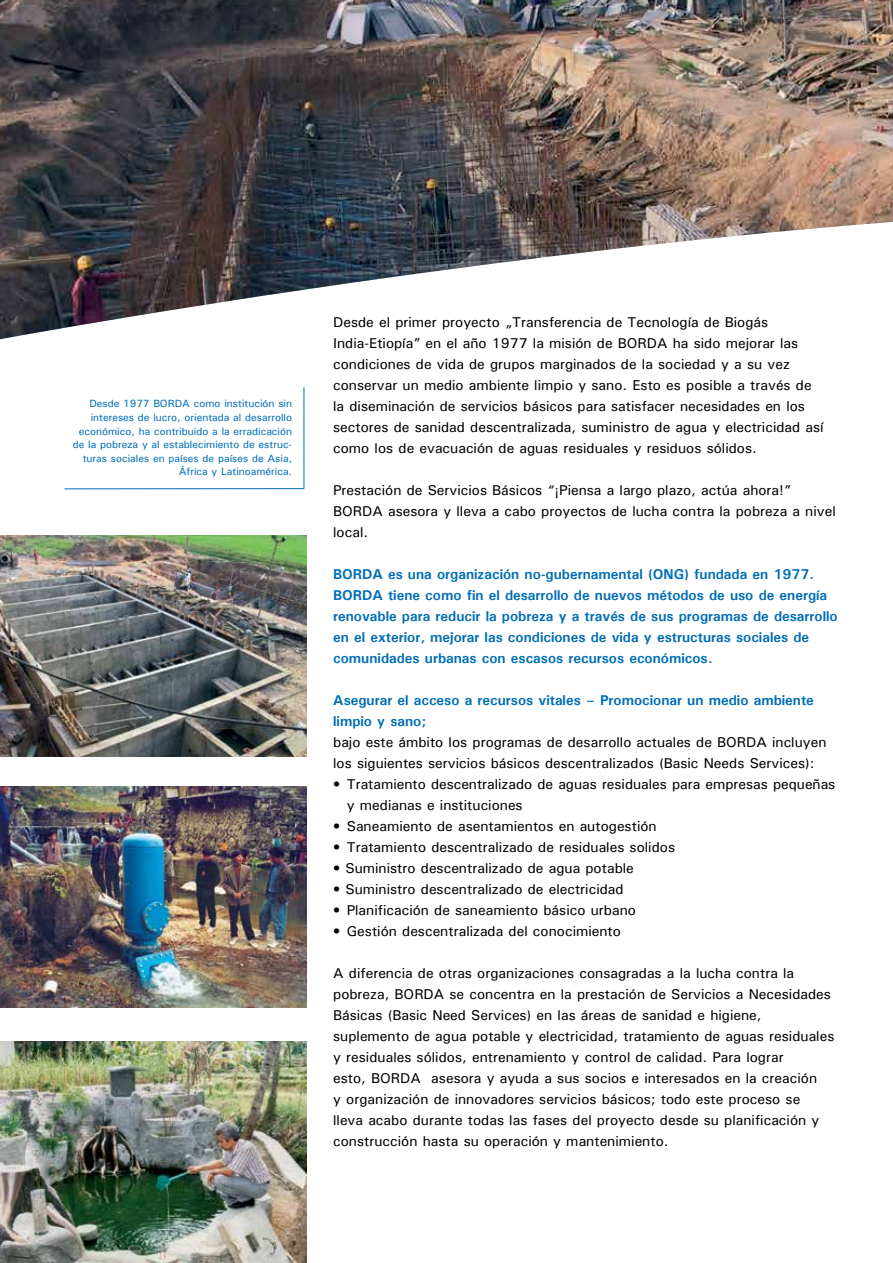
<style>
.page{position:relative;width:893px;height:1263px;background:#fff}
.page>*{position:absolute;margin:0;border:0;box-sizing:border-box;transform-origin:0 0}
.t1{font:500 14.25px/21px "Univers";color:#000}
.t2{font:700 14.25px/21px "Univers";color:#006eb7}
.t3{font:500 10.5px/13.5px "Univers";color:#006eb7;text-align:right}
</style>
<div class="page">
<img style="left:0;top:0;width:893px;height:339px">
<hr style="left:64px;top:488px;width:240px;height:1px;background:#006eb7">
<hr style="left:304px;top:387px;width:1px;height:102px;background:#006eb7">
<img style="left:0;top:536px;width:306px;height:221px">
<img style="left:0;top:787px;width:306px;height:221px">
<img style="left:0;top:1042px;width:306px;height:221px">
<p class="t3" style="left:73px;top:397px;width:221px">Desde 1977 BORDA como institución sin intereses de lucro, orientada al desarrollo económico, ha contribuido a la erradicación de la pobreza y al establecimiento de estruc&shy;turas sociales en países de países de Asia, África y Latinoamérica.</p>
<p class="t1" style="left:333px;top:311px;width:492px">Desde el primer proyecto „Transferencia de Tecnología de Biogás India-Etiopía” en el año 1977 la misión de BORDA ha sido mejorar las condiciones de vida de grupos marginados de la sociedad y a su vez conservar un medio ambiente limpio y sano. Esto es posible a través de la diseminación de servicios básicos para satisfacer necesidades en los sectores de sanidad descentralizada, suministro de agua y electricidad así como los de evacuación de aguas residuales y residuos sólidos.</p>
<p class="t1" style="left:333px;top:479px;width:504px">Prestación de Servicios Básicos “¡Piensa a largo plazo, actúa ahora!”<br>BORDA asesora y lleva a cabo proyectos de lucha contra la pobreza a nivel local.</p>
<p class="t2" style="left:333px;top:563px;width:506px">BORDA es una organización no-gubernamental (ONG) fundada en 1977.<br>BORDA tiene como fin el desarrollo de nuevos métodos de uso de energía renovable para reducir la pobreza y a través de sus programas de desarrollo en el exterior, mejorar las condiciones de vida y estructuras sociales de comunidades urbanas con escasos recursos económicos.</p>
<p class="t2" style="left:333px;top:689px;width:482px">Asegurar el acceso a recursos vitales – Promocionar un medio ambiente limpio y sano;</p>
<p class="t1" style="left:333px;top:731px;width:495px">bajo este ámbito los programas de desarrollo actuales de BORDA incluyen los siguientes servicios básicos descentralizados (Basic Needs Services):</p>
<p class="t1" style="left:347px;top:773px;width:490px;text-indent:-14px">• Tratamiento descentralizado de aguas residuales para empresas pequeñas y medianas e instituciones</p>
<p class="t1" style="left:333px;top:815px;width:325px">• Saneamiento de asentamientos en autogestión</p>
<p class="t1" style="left:333px;top:836px;width:343px">• Tratamiento descentralizado de residuales solidos</p>
<p class="t1" style="left:333px;top:857px;width:302px">• Suministro descentralizado de agua potable</p>
<p class="t1" style="left:333px;top:878px;width:292px">• Suministro descentralizado de electricidad</p>
<p class="t1" style="left:333px;top:899px;width:304px">• Planificación de saneamiento básico urbano</p>
<p class="t1" style="left:333px;top:920px;width:289px">• Gestión descentralizada del conocimiento</p>
<p class="t1" style="left:333px;top:962px;width:503px">A diferencia de otras organizaciones consagradas a la lucha contra la pobreza, BORDA se concentra en la prestación de Servicios a Necesidades Básicas (Basic Need Services) en las áreas de sanidad e higiene, suplemento de agua potable y electricidad, tratamiento de aguas residuales y residuales sólidos, entrenamiento y control de calidad. Para lograr<br>esto, BORDA asesora y ayuda a sus socios e interesados en la creación<br>y organización de innovadores servicios básicos; todo este proceso se<br>lleva acabo durante todas las fases del proyecto desde su planificación y construcción hasta su operación y mantenimiento.</p>
</div>
